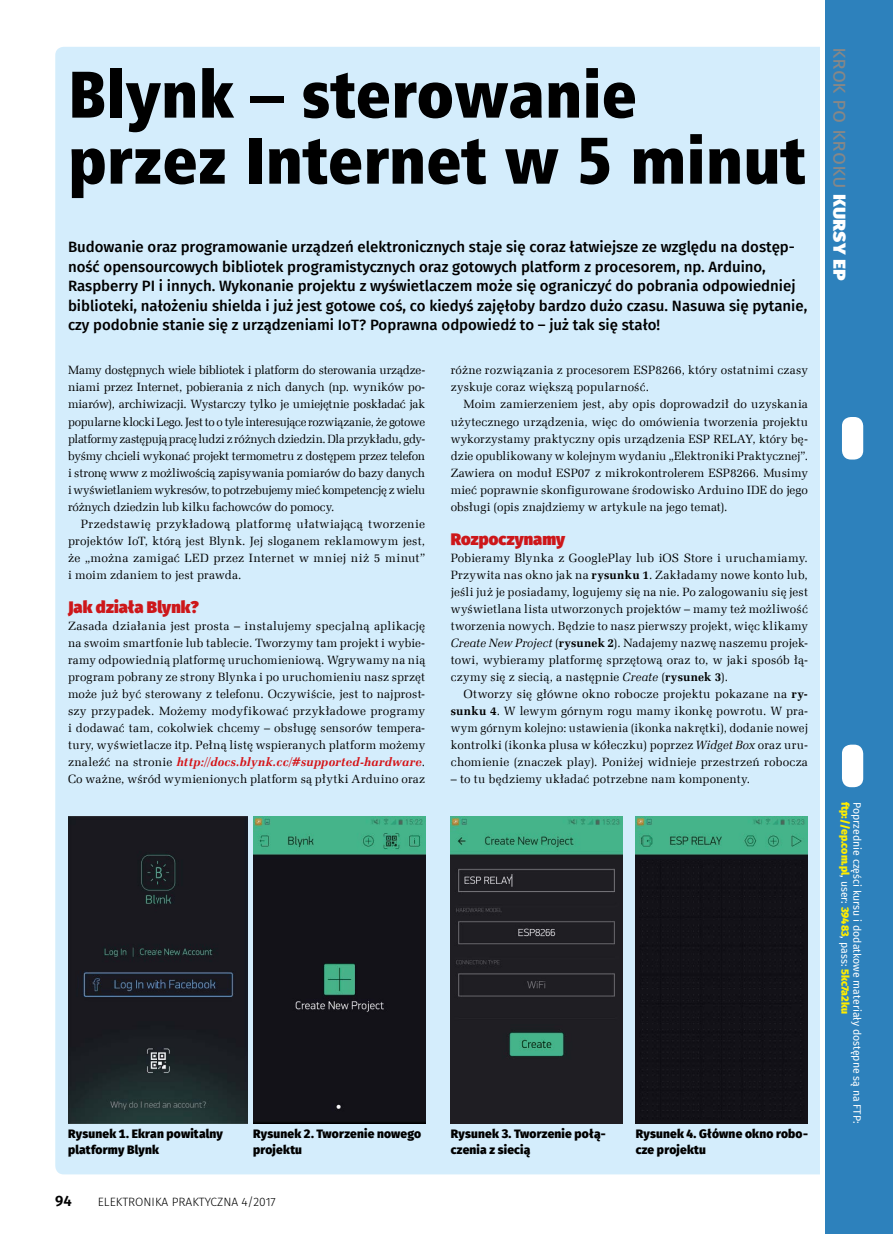
<style>
.page{position:relative;width:893px;height:1234px;background:#fff}
.page>*{position:absolute;margin:0;border:0;box-sizing:border-box;transform-origin:0 0}
.t1{font:66px/66px "Humnst 777 X Blk Cn EU";color:#000}
.t2{font:21px "Fira Sans";letter-spacing:-.005em;color:#878787}
.t3{font:900 16.5px "Fira Sans";letter-spacing:.005em;color:#cd171a}
.t4{font:500 15px/19.5px "Fira Sans";color:#000}
.t5{font:600 15px "Fira Sans";color:#000}
.t6{font:12px/17px "Zapf Ellipt EU";letter-spacing:.01em;color:#000;text-align:justify}
.t7{font:800 12px/15px "Fira Sans";letter-spacing:.015em;color:#000}
.t8{font:300 12px "Fira Sans";color:#000}
.t9{font:10.5px "Fira Sans";color:#fff}
.t10{font:800 10.5px "Fira Sans";color:#ffed00}
.s1{font-weight:700}
.s2{font-style:italic}
.s3{font-weight:700;font-style:italic;color:#d51317}
.s4{font-weight:800;color:#fff}
.s5{font-weight:400;color:#fff}
</style>
<div class="page">
<div style="left:55px;top:47px;width:832px;height:1127px;background:#d4edfc;border-radius:9px"></div>
<div style="left:825px;top:0;width:68px;height:1233px;background:#2d81bc"></div>
<div style="left:842px;top:417px;width:21px;height:42px;background:#fff;border-radius:9px"></div>
<div style="left:842px;top:744px;width:21px;height:43px;background:#fff;border-radius:9px"></div>
<hr style="left:821px;top:0;width:4px;height:1233px;background:#fff">
<img style="left:68px;top:816px;width:180px;height:306px">
<img style="left:253px;top:816px;width:172px;height:306px">
<img style="left:451px;top:816px;width:172px;height:306px">
<img style="left:636px;top:816px;width:172px;height:306px">
<h1 class="t1" style="left:68px;top:62px;width:739px">Blynk – sterowanie przez Internet w 5 minut</h1>
<p class="t4" style="left:68px;top:236px;width:741px">Budowanie oraz programowanie urządzeń elektronicznych staje się coraz łatwiejsze ze względu na dostęp&shy;ność opensourcowych bibliotek programistycznych oraz gotowych platform z procesorem, np. Arduino, Raspberry PI i innych. Wykonanie projektu z wyświetlaczem może się ograniczyć do pobrania odpowiedniej biblioteki, nałożeniu shielda i już jest gotowe coś, co kiedyś zajęłoby bardzo dużo czasu. Nasuwa się pytanie, czy podobnie stanie się z urządzeniami IoT? Poprawna odpowiedź to – już tak się stało!</p>
<p class="t6" style="left:451px;top:362px;width:359px">różne rozwiązania z procesorem ESP8266, który ostatnimi czasy zyskuje coraz większą popularność.</p>
<p class="t6" style="left:451px;top:396px;width:359px;text-indent:13px">Moim zamierzeniem jest, aby opis doprowadził do uzyskania użytecznego urządzenia, więc do omówienia tworzenia projektu wykorzystamy praktyczny opis urządzenia ESP RELAY, który bę&shy;dzie opublikowany w kolejnym wydaniu „Elektroniki Praktycznej”.<br>Zawiera on moduł ESP07 z mikrokontrolerem ESP8266. Musimy mieć poprawnie skonfigurowane środowisko Arduino IDE do jego obsługi (opis znajdziemy w artykule na jego temat).</p>
<h3 class="t3" style="left:451px;top:523px;width:116px">Rozpoczynamy</h3>
<p class="t6" style="left:451px;top:549px;width:359px">Pobieramy Blynka z GooglePlay lub iOS Store i uruchamiamy.<br>Przywita nas okno jak na <span class="s1">rysunku 1</span>. Zakładamy nowe konto lub, jeśli już je posiadamy, logujemy się na nie. Po zalogowaniu się jest wyświetlana lista utworzonych projektów – mamy też możliwość tworzenia nowych. Będzie to nasz pierwszy projekt, więc klikamy <span class="s2">Create New Project</span> (<span class="s1">rysunek 2</span>). Nadajemy nazwę naszemu projek&shy;towi, wybieramy platformę sprzętową oraz to, w jaki sposób łą&shy;czymy się z siecią, a następnie <span class="s2">Create</span> (<span class="s1">rysunek 3</span>).</p>
<p class="t6" style="left:451px;top:685px;width:359px;text-indent:13px">Otworzy się główne okno robocze projektu pokazane na <span class="s1">ry&shy;sunku 4</span>. W lewym górnym rogu mamy ikonkę powrotu. W pra&shy;wym górnym kolejno: ustawienia (ikonka nakrętki), dodanie nowej kontrolki (ikonka plusa w kółeczku) poprzez <span class="s2">Widget Box</span> oraz uru&shy;chomienie (znaczek play). Poniżej widnieje przestrzeń robocza</p>
<p class="t6" style="left:451px;top:770px;width:301px">– to tu będziemy układać potrzebne nam komponenty.</p>
<p class="t6" style="left:68px;top:362px;width:359px">Mamy dostępnych wiele bibliotek i platform do sterowania urządze&shy;niami przez Internet, pobierania z nich danych (np. wyników po&shy;miarów), archiwizacji. Wystarczy tylko je umiejętnie poskładać jak popularne klocki Lego. Jest to o tyle interesujące rozwiązanie, że gotowe platformy zastępują pracę ludzi z różnych dziedzin. Dla przykładu, gdy&shy;byśmy chcieli wykonać projekt termometru z dostępem przez telefon i stronę www z możliwością zapisywania pomiarów do bazy danych i wyświetlaniem wykresów, to potrzebujemy mieć kompetencję z wielu różnych dziedzin lub kilku fachowców do pomocy.</p>
<p class="t6" style="left:68px;top:515px;width:359px;text-indent:13px">Przedstawię przykładową platformę ułatwiającą tworzenie projektów IoT, którą jest Blynk. Jej sloganem reklamowym jest, że „można zamigać LED przez Internet w mniej niż 5 minut” i moim zdaniem to jest prawda.</p>
<h3 class="t3" style="left:68px;top:591px;width:132px">Jak działa Blynk?</h3>
<p class="t6" style="left:68px;top:617px;width:359px">Zasada działania jest prosta – instalujemy specjalną aplikację na swoim smartfonie lub tablecie. Tworzymy tam projekt i wybie&shy;ramy odpowiednią platformę uruchomieniową. Wgrywamy na nią program pobrany ze strony Blynka i po uruchomieniu nasz sprzęt może już być sterowany z telefonu. Oczywiście, jest to najprost&shy;szy przypadek. Możemy modyfikować przykładowe programy i dodawać tam, cokolwiek chcemy – obsługę sensorów tempera&shy;tury, wyświetlacze itp. Pełną listę wspieranych platform możemy znaleźć na stronie <span class="s3">http://docs.blynk.cc/#supported-hardware</span>.<br>Co ważne, wśród wymienionych platform są płytki Arduino oraz</p>
<p class="t7" style="left:68px;top:1125px;width:156px">Rysunek 1. Ekran powitalny platformy Blynk</p>
<p class="t7" style="left:253px;top:1125px;width:170px">Rysunek 2. Tworzenie nowego projektu</p>
<p class="t7" style="left:451px;top:1125px;width:157px">Rysunek 3. Tworzenie połą&shy;czenia z siecią</p>
<p class="t7" style="left:636px;top:1125px;width:174px">Rysunek 4. Główne okno robo&shy;cze projektu</p>
<p class="t5" style="left:55px;top:1188px;width:18px">94</p>
<p class="t8" style="left:98px;top:1193px;width:180px">ELEKTRONIKA PRAKTYCZNA 4/2017</p>
<h2 class="t2" style="left:857px;top:47px;width:235px;rotate:90deg">KROK PO KROKU <span class="s4">KURSY EP</span></h2>
<p class="t10" style="left:854px;top:801px;width:213px;rotate:90deg">ftp://ep.com.pl<span class="s5">, user:</span> 39483<span class="s5">, pass:</span> 5kc7a2ku</p>
<p class="t9" style="left:865px;top:801px;width:323px;rotate:90deg">Poprzednie części kursu i dodatkowe materiały dostępne są na FTP:</p>
</div>
